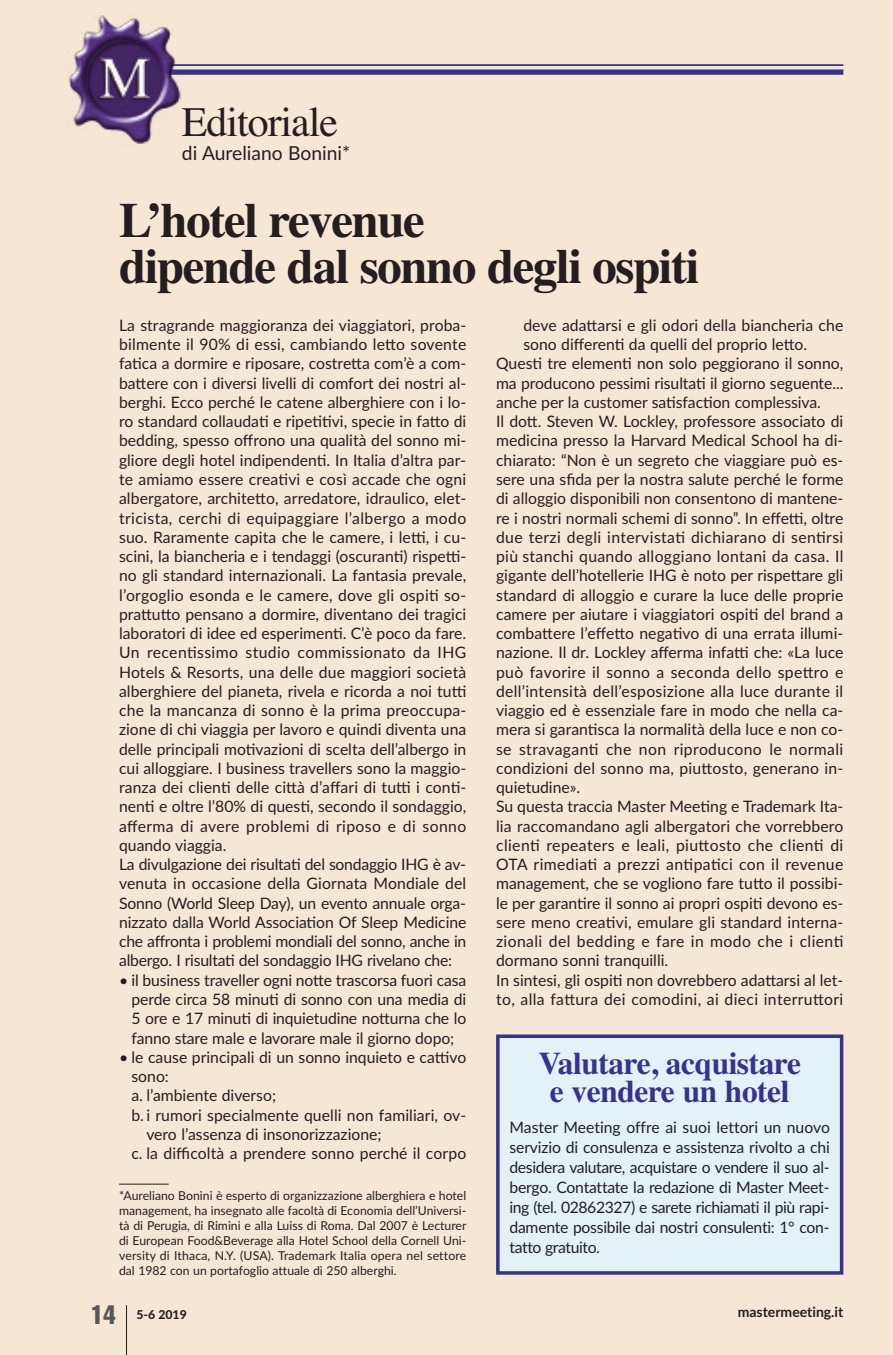
<style>
.page{position:relative;width:893px;height:1355px;background:#fff}
.page>*{position:absolute;margin:0;border:0;box-sizing:border-box;transform-origin:0 0}
.t1{font:700 49px/45.5px "Times";letter-spacing:-.03em;color:#231f20}
.t2{font:42px "Times";letter-spacing:-.025em;color:#231f20}
.t3{font:700 31.5px/28px "Times";letter-spacing:-.015em;color:#35348d;text-align:center}
.t4{font:extra-condensed 26.25px "Helvetica";color:#57585a}
.t5{font:19.25px "Lato";color:#231f20}
.t6{font:15.75px/19.2px "Lato";color:#231f20;text-align:justify}
.t7{font:15.75px "Lato";letter-spacing:.025em;color:#231f20}
.t8{font:15.75px "Lato";letter-spacing:.02em;color:#231f20}
.t9{font:700 14px "Lato";color:#231f20}
.t10{font:12.25px/14.9px "Lato";color:#231f20;text-align:justify}
.t11{font:800 12.25px "Lato";color:#231f20}
</style>
<div class="page">
<div style="left:0;top:0;width:893px;height:1354px;background:#f6e6d4"></div>
<hr style="left:79px;top:64px;width:764px;height:2px;background:#35348d">
<div style="left:79px;top:69px;width:764px;height:6px;background:#35348d"></div>
<hr style="left:126px;top:1305px;width:1px;height:49px;background:#231f20">
<img style="left:67px;top:15px;width:115px;height:130px">
<hr style="left:119px;top:1183px;width:50px;height:1px;background:#231f20">
<div style="left:500px;top:1037px;width:340px;height:233px;background:#e4f2f8"></div>
<div style="left:496px;top:1034px;width:347px;height:240px;border:4px solid #35348d"></div>
<h2 class="t2" style="left:182px;top:97px;width:158px">Editoriale</h2>
<p class="t5" style="left:182px;top:142px;width:170px">di Aureliano Bonini*</p>
<h1 class="t1" style="left:119px;top:197px;width:582px">L’hotel revenue<br>dipende dal sonno degli ospiti</h1>
<p class="t6" style="left:523px;top:316px;width:321px">deve adattarsi e gli odori della biancheria che</p>
<p class="t6" style="left:523px;top:335px;width:285px">sono differenti da quelli del proprio letto.</p>
<p class="t6" style="left:496px;top:354px;width:349px">Questi tre elementi non solo peggiorano il sonno,</p>
<p class="t6" style="left:496px;top:373px;width:349px">ma producono pessimi risultati il giorno seguente...</p>
<p class="t6" style="left:496px;top:393px;width:326px">anche per la customer satisfaction complessiva.</p>
<p class="t6" style="left:496px;top:412px;width:349px">Il dott. Steven W. Lockley, professore associato di</p>
<p class="t6" style="left:496px;top:431px;width:349px">medicina presso la Harvard Medical School ha di-</p>
<p class="t6" style="left:496px;top:450px;width:349px">chiarato: “Non è un segreto che viaggiare può es-</p>
<p class="t6" style="left:496px;top:470px;width:349px">sere una sfida per la nostra salute perché le forme</p>
<p class="t6" style="left:496px;top:489px;width:349px">di alloggio disponibili non consentono di mantene-</p>
<p class="t6" style="left:496px;top:508px;width:349px">re i nostri normali schemi di sonno”. In effetti, oltre</p>
<p class="t7" style="left:496px;top:528px;width:349px">due terzi degli intervistati dichiarano di sentirsi</p>
<p class="t8" style="left:496px;top:547px;width:349px">più stanchi quando alloggiano lontani da casa. Il</p>
<p class="t6" style="left:496px;top:566px;width:349px">gigante dell’hotellerie IHG è noto per rispettare gli</p>
<p class="t6" style="left:496px;top:585px;width:349px">standard di alloggio e curare la luce delle proprie</p>
<p class="t6" style="left:496px;top:604px;width:349px">camere per aiutare i viaggiatori ospiti del brand a</p>
<p class="t6" style="left:496px;top:624px;width:349px">combattere l’effetto negativo di una errata illumi-</p>
<p class="t6" style="left:496px;top:643px;width:349px">nazione. Il dr. Lockley afferma infatti che: «La luce</p>
<p class="t7" style="left:496px;top:663px;width:349px">può favorire il sonno a seconda dello spettro e</p>
<p class="t8" style="left:496px;top:682px;width:349px">dell’intensità dell’esposizione alla luce durante il</p>
<p class="t6" style="left:496px;top:701px;width:349px">viaggio ed è essenziale fare in modo che nella ca-</p>
<p class="t6" style="left:496px;top:720px;width:349px">mera si garantisca la normalità della luce e non co-</p>
<p class="t7" style="left:496px;top:740px;width:349px">se stravaganti che non riproducono le normali</p>
<p class="t6" style="left:496px;top:758px;width:349px">condizioni del sonno ma, piuttosto, generano in-</p>
<p class="t6" style="left:496px;top:778px;width:86px">quietudine».</p>
<p class="t6" style="left:496px;top:797px;width:349px">Su questa traccia Master Meeting e Trademark Ita-</p>
<p class="t6" style="left:496px;top:816px;width:349px">lia raccomandano agli albergatori che vorrebbero</p>
<p class="t7" style="left:496px;top:836px;width:349px">clienti repeaters e leali, piuttosto che clienti di</p>
<p class="t7" style="left:496px;top:855px;width:349px">OTA rimediati a prezzi antipatici con il revenue</p>
<p class="t6" style="left:496px;top:874px;width:349px">management, che se vogliono fare tutto il possibi-</p>
<p class="t6" style="left:496px;top:893px;width:349px">le per garantire il sonno ai propri ospiti devono es-</p>
<p class="t6" style="left:496px;top:912px;width:349px">sere meno creativi, emulare gli standard interna-</p>
<p class="t7" style="left:496px;top:932px;width:349px">zionali del bedding e fare in modo che i clienti</p>
<p class="t6" style="left:496px;top:951px;width:174px">dormano sonni tranquilli.</p>
<p class="t6" style="left:496px;top:970px;width:349px">In sintesi, gli ospiti non dovrebbero adattarsi al let-</p>
<p class="t7" style="left:496px;top:990px;width:349px">to, alla fattura dei comodini, ai dieci interruttori</p>
<p class="t6" style="left:119px;top:316px;width:349px;text-align:left">La stragrande maggioranza dei viaggiatori, proba&shy;bilmente il 90% di essi, cambiando letto sovente fatica a dormire e riposare, costretta com’è a com&shy;battere con i diversi livelli di comfort dei nostri al&shy;berghi. Ecco perché le catene alberghiere con i lo&shy;ro standard collaudati e ripetitivi, specie in fatto di bedding, spesso offrono una qualità del sonno mi&shy;gliore degli hotel indipendenti. In Italia d’altra par&shy;te amiamo essere creativi e così accade che ogni albergatore, architetto, arredatore, idraulico, elet&shy;tricista, cerchi di equipaggiare l’albergo a modo suo. Raramente capita che le camere, i letti, i cu&shy;scini, la biancheria e i tendaggi (oscuranti) rispetti&shy;no gli standard internazionali. La fantasia prevale, l’orgoglio esonda e le camere, dove gli ospiti so&shy;prattutto pensano a dormire, diventano dei tragici laboratori di idee ed esperimenti. C’è poco da fare.<br>Un recentissimo studio commissionato da IHG Hotels &amp; Resorts, una delle due maggiori società alberghiere del pianeta, rivela e ricorda a noi tutti che la mancanza di sonno è la prima preoccupa&shy;zione di chi viaggia per lavoro e quindi diventa una delle principali motivazioni di scelta dell’albergo in cui alloggiare. I business travellers sono la maggio&shy;ranza dei clienti delle città d’affari di tutti i conti&shy;nenti e oltre l’80% di questi, secondo il sondaggio, afferma di avere problemi di riposo e di sonno quando viaggia.<br>La divulgazione dei risultati del sondaggio IHG è av&shy;venuta in occasione della Giornata Mondiale del Sonno (World Sleep Day), un evento annuale orga&shy;nizzato dalla World Association Of Sleep Medicine che affronta i problemi mondiali del sonno, anche in albergo. I risultati del sondaggio IHG rivelano che:</p>
<p class="t6" style="left:131px;top:970px;width:336px;text-indent:-12px">• il business traveller ogni notte trascorsa fuori casa perde circa 58 minuti di sonno con una media di 5 ore e 17 minuti di inquietudine notturna che lo fanno stare male e lavorare male il giorno dopo;</p>
<p class="t6" style="left:119px;top:1047px;width:349px">• le cause principali di un sonno inquieto e cattivo</p>
<p class="t6" style="left:131px;top:1066px;width:39px">sono:</p>
<p class="t6" style="left:131px;top:1086px;width:146px">a. l’ambiente diverso;</p>
<p class="t6" style="left:131px;top:1105px;width:336px">b. i rumori specialmente quelli non familiari, ov-</p>
<p class="t6" style="left:146px;top:1124px;width:237px">vero l’assenza di insonorizzazione;</p>
<p class="t6" style="left:131px;top:1143px;width:336px">c. la difficoltà a prendere sonno perché il corpo</p>
<h3 class="t3" style="left:538px;top:1049px;width:264px">Valutare, acquistare e vendere un hotel</h3>
<p class="t6" style="left:509px;top:1117px;width:322px;line-height:20.1px">Master Meeting offre ai suoi lettori un nuovo servizio di consulenza e assistenza rivolto a chi desidera valutare, acquistare o vendere il suo al&shy;bergo. Contattate la redazione di Master Meet&shy;ing (tel. 02862327) e sarete richiamati il più rapi&shy;damente possibile dai nostri consulenti: 1° con&shy;tatto gratuito.</p>
<p class="t10" style="left:119px;top:1188px;width:349px">*Aureliano Bonini è esperto di organizzazione alberghiera e hotel management, ha insegnato alle facoltà di Economia dell’Universi&shy;tà di Perugia, di Rimini e alla Luiss di Roma. Dal 2007 è Lecturer di European Food&amp;Beverage alla Hotel School della Cornell Uni&shy;versity di Ithaca, N.Y. (USA). Trademark Italia opera nel settore dal 1982 con un portafoglio attuale di 250 alberghi.</p>
<h3 class="t4" style="left:91px;top:1305px;width:26px">14</h3>
<p class="t11" style="left:136px;top:1307px;width:52px">5-6 2019</p>
<p class="t9" style="left:738px;top:1303px;width:107px">mastermeeting.it</p>
</div>
